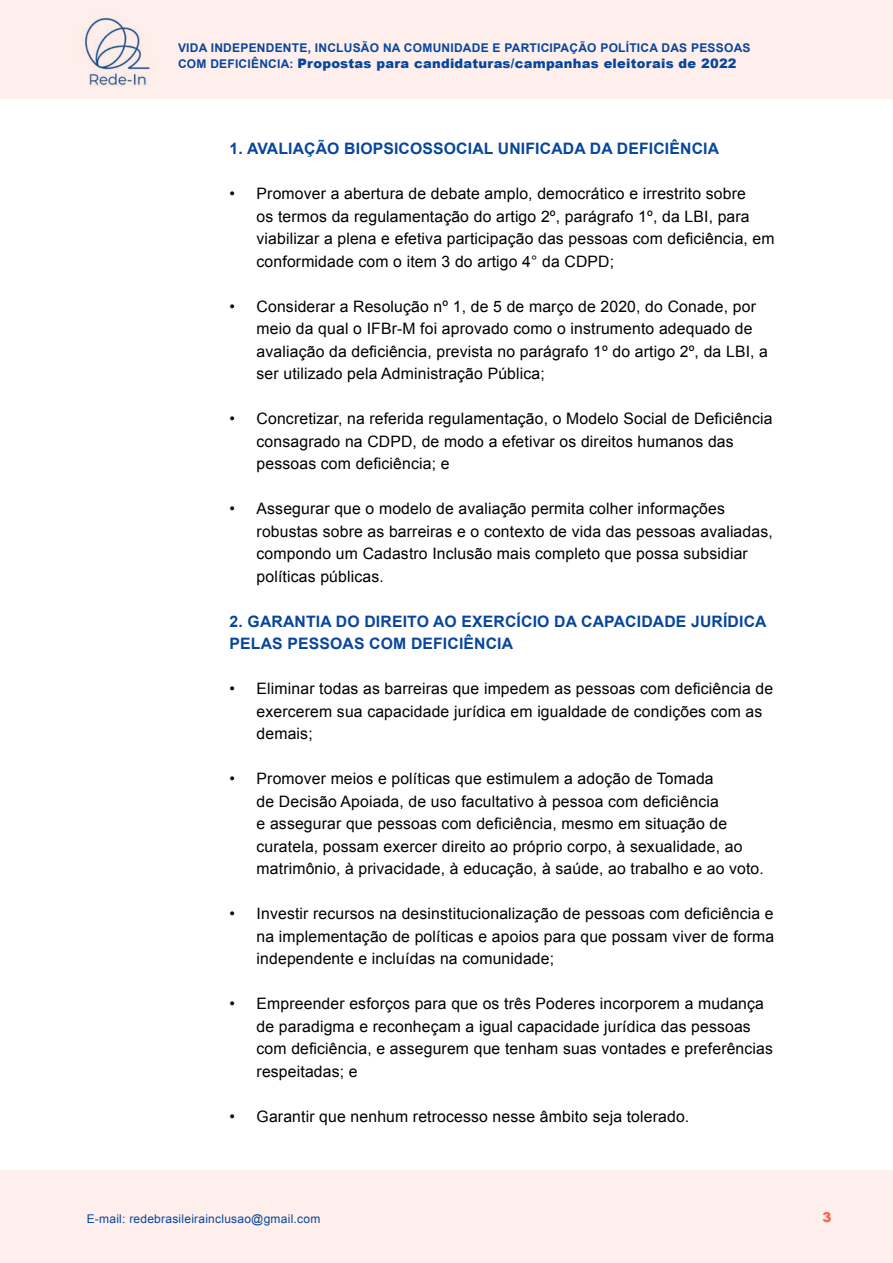
<style>
.page{position:relative;width:893px;height:1263px;background:#fff}
.page>*{position:absolute;margin:0;border:0;box-sizing:border-box;transform-origin:0 0}
.t1{font:15.75px/22.5px "Arial";letter-spacing:.01em;color:#000}
.Subtitulo{font:700 15.75px/22.5px "Arial";letter-spacing:.01em;color:#07469b}
.t2{font:900 13.5px "Arial";color:#ff6145}
.t3{font:900 13.05px "Arial";letter-spacing:.02em;color:#07469b}
.t4{font:700 12px "Arial";letter-spacing:.02em;color:#07469b}
.t5{font:12px "Arial";letter-spacing:.02em;color:#07469b}
.s1{font-weight:700;font-size:12px}
</style>
<div class="page">
<div style="left:0;top:1170px;width:893px;height:93px;background:#ffefec"></div>
<div style="left:0;top:0;width:893px;height:99px;background:#ffefec"></div>
<img style="left:79px;top:17px;width:71px;height:70px">
<p class="t4" style="left:178px;top:40px;width:574px">VIDA INDEPENDENTE, INCLUSÃO NA COMUNIDADE E PARTICIPAÇÃO POLÍTICA DAS PESSOAS</p>
<p class="t3" style="left:178px;top:54px;width:560px"><span class="s1">COM DEFICIÊNCIA:</span> Propostas para candidaturas/campanhas eleitorais de 2022</p>
<p class="Subtitulo" style="left:230px;top:138px;width:491px">1. AVALIAÇÃO BIOPSICOSSOCIAL UNIFICADA DA DEFICIÊNCIA</p>
<p class="t1" style="left:257px;top:183px;width:520px;text-indent:-27px">• Promover a abertura de debate amplo, democrático e irrestrito sobre<br>os termos da regulamentação do artigo 2º, parágrafo 1º, da LBI, para viabilizar a plena e efetiva participação das pessoas com deficiência, em conformidade com o item 3 do artigo 4° da CDPD;</p>
<p class="t1" style="left:257px;top:295px;width:513px;text-indent:-27px">• Considerar a Resolução nº 1, de 5 de março de 2020, do Conade, por meio da qual o IFBr-M foi aprovado como o instrumento adequado de avaliação da deficiência, prevista no parágrafo 1º do artigo 2º, da LBI, a ser utilizado pela Administração Pública;</p>
<p class="t1" style="left:257px;top:408px;width:517px;text-indent:-27px">• Concretizar, na referida regulamentação, o Modelo Social de Deficiência consagrado na CDPD, de modo a efetivar os direitos humanos das pessoas com deficiência; e</p>
<p class="t1" style="left:257px;top:498px;width:518px;text-indent:-27px">• Assegurar que o modelo de avaliação permita colher informações robustas sobre as barreiras e o contexto de vida das pessoas avaliadas, compondo um Cadastro Inclusão mais completo que possa subsidiar políticas públicas.</p>
<p class="Subtitulo" style="left:230px;top:611px;width:538px">2. GARANTIA DO DIREITO AO EXERCÍCIO DA CAPACIDADE JURÍDICA<br>PELAS PESSOAS COM DEFICIÊNCIA</p>
<p class="t1" style="left:257px;top:678px;width:518px;text-indent:-27px">• Eliminar todas as barreiras que impedem as pessoas com deficiência de exercerem sua capacidade jurídica em igualdade de condições com as demais;</p>
<p class="t1" style="left:257px;top:768px;width:509px;text-indent:-27px">• Promover meios e políticas que estimulem a adoção de Tomada<br>de Decisão Apoiada, de uso facultativo à pessoa com deficiência<br>e assegurar que pessoas com deficiência, mesmo em situação de curatela, possam exercer direito ao próprio corpo, à sexualidade, ao matrimônio, à privacidade, à educação, à saúde, ao trabalho e ao voto.</p>
<p class="t1" style="left:257px;top:903px;width:519px;text-align:justify;text-indent:-27px">• Investir recursos na desinstitucionalização de pessoas com deficiência e na implementação de políticas e apoios para que possam viver de forma independente e incluídas na comunidade;</p>
<p class="t1" style="left:257px;top:993px;width:518px;text-indent:-27px">• Empreender esforços para que os três Poderes incorporem a mudança de paradigma e reconheçam a igual capacidade jurídica das pessoas com deficiência, e assegurem que tenham suas vontades e preferências respeitadas; e</p>
<p class="t1" style="left:230px;top:1105px;width:461px">• Garantir que nenhum retrocesso nesse âmbito seja tolerado.</p>
<p class="t5" style="left:87px;top:1210px;width:235px">E-mail: redebrasileirainclusao@gmail.com</p>
<p class="t2" style="left:822px;top:1208px;width:11px">3</p>
</div>
